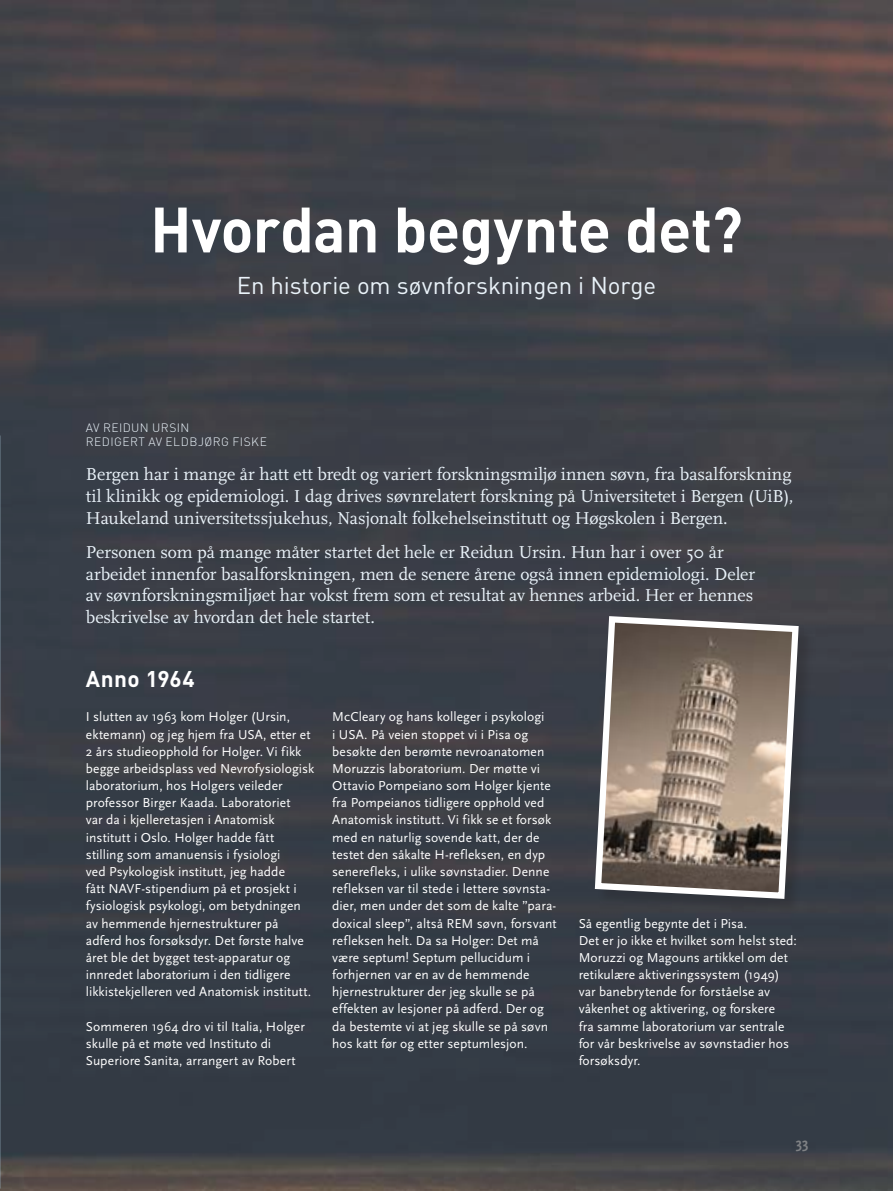
<style>
.page{position:relative;width:893px;height:1191px;background:#fff}
.page>*{position:absolute;margin:0;border:0;box-sizing:border-box;transform-origin:0 0}
.t1{font:700 63px "DIN Pro";letter-spacing:-.01em;color:#fff;scale:.96 1}
.t2{font:24px "DIN Pro";letter-spacing:-.005em;color:#eaf3fa}
.t3{font:700 22.5px "DIN Pro";letter-spacing:.015em;color:#fff}
.t4{font:18px/21.6px "Scala";letter-spacing:-.005em;color:#eaf3fa;text-align:justify}
.t5{font:700 15px "Scala Sans";color:#808285}
.t6{font:13.5px/17.1px "Scala Sans";letter-spacing:.005em;color:#fff}
.t7{font:300 12px/14.4px "DIN Pro";letter-spacing:.04em;color:#eaf3fa}
</style>
<div class="page">
<img style="left:0;top:0;width:893px;height:1191px">
<div style="left:597px;top:618px;width:217px;height:296px;background:#3a3d45"></div>
<svg style="left:592px;top:613px;width:210px;height:289px;background:#8a7d74"></svg>
<h1 class="t1" style="left:150px;top:187px;width:619px">Hvordan begynte det?</h1>
<h2 class="t2" style="left:237px;top:269px;width:421px">En historie om søvnforskningen i Norge</h2>
<p class="t7" style="left:86px;top:420px;width:182px">AV REIDUN URSIN<br>REDIGERT AV ELDBJØRG FISKE</p>
<p class="t4" style="left:86px;top:464px;width:709px">Bergen har i mange år hatt ett bredt og variert forskningsmiljø innen søvn, fra basalforskning til klinikk og epidemiologi. I dag drives søvnrelatert forskning på Universitetet i Bergen (UiB), Haukeland universitetssjukehus, Nasjonalt folkehelseinstitutt og Høgskolen i Bergen.</p>
<p class="t4" style="left:86px;top:542px;width:671px;text-align:left">Personen som på mange måter startet det hele er Reidun Ursin. Hun har i over 50 år arbeidet innenfor basalforskningen, men de senere årene også innen epidemiologi. Deler av søvnforskningsmiljøet har vokst frem som et resultat av hennes arbeid. Her er hennes beskrivelse av hvordan det hele startet.</p>
<h3 class="t3" style="left:86px;top:663px;width:110px">Anno 1964</h3>
<p class="t6" style="left:86px;top:708px;width:230px">I slutten av 1963 kom Holger (Ursin, ektemann) og jeg hjem fra USA, etter et 2 års studieopphold for Holger. Vi fikk begge arbeidsplass ved Nevrofysiologisk laboratorium, hos Holgers veileder professor Birger Kaada. Laboratoriet<br>var da i kjelleretasjen i Anatomisk institutt i Oslo. Holger hadde fått stilling som amanuensis i fysiologi<br>ved Psykologisk institutt, jeg hadde<br>fått NAVF-stipendium på et prosjekt i fysiologisk psykologi, om betydningen av hemmende hjernestrukturer på adferd hos forsøksdyr. Det første halve året ble det bygget test-apparatur og innredet laboratorium i den tidligere likkistekjelleren ved Anatomisk institutt.</p>
<p class="t6" style="left:86px;top:1018px;width:221px">Sommeren 1964 dro vi til Italia, Holger skulle på et møte ved Instituto di<br>Superiore Sanita, arrangert av Robert</p>
<p class="t6" style="left:332px;top:708px;width:226px">McCleary og hans kolleger i psykologi<br>i USA. På veien stoppet vi i Pisa og besøkte den berømte nevroanatomen Moruzzis laboratorium. Der møtte vi Ottavio Pompeiano som Holger kjente fra Pompeianos tidligere opphold ved Anatomisk institutt. Vi fikk se et forsøk med en naturlig sovende katt, der de testet den såkalte H-refleksen, en dyp senerefleks, i ulike søvnstadier. Denne refleksen var til stede i lettere søvnsta&shy;dier, men under det som de kalte ”para&shy;doxical sleep”, altså REM søvn, forsvant refleksen helt. Da sa Holger: Det må være septum! Septum pellucidum i forhjernen var en av de hemmende hjernestrukturer der jeg skulle se på effekten av lesjoner på adferd. Der og da bestemte vi at jeg skulle se på søvn hos katt før og etter septumlesjon.</p>
<p class="t6" style="left:579px;top:915px;width:220px">Så egentlig begynte det i Pisa.<br>Det er jo ikke et hvilket som helst sted:<br>Moruzzi og Magouns artikkel om det retikulære aktiveringssystem (1949) var banebrytende for forståelse av våkenhet og aktivering, og forskere<br>fra samme laboratorium var sentrale for vår beskrivelse av søvnstadier hos forsøksdyr.</p>
<p class="t5" style="left:796px;top:1134px;width:14px">33</p>
</div>
